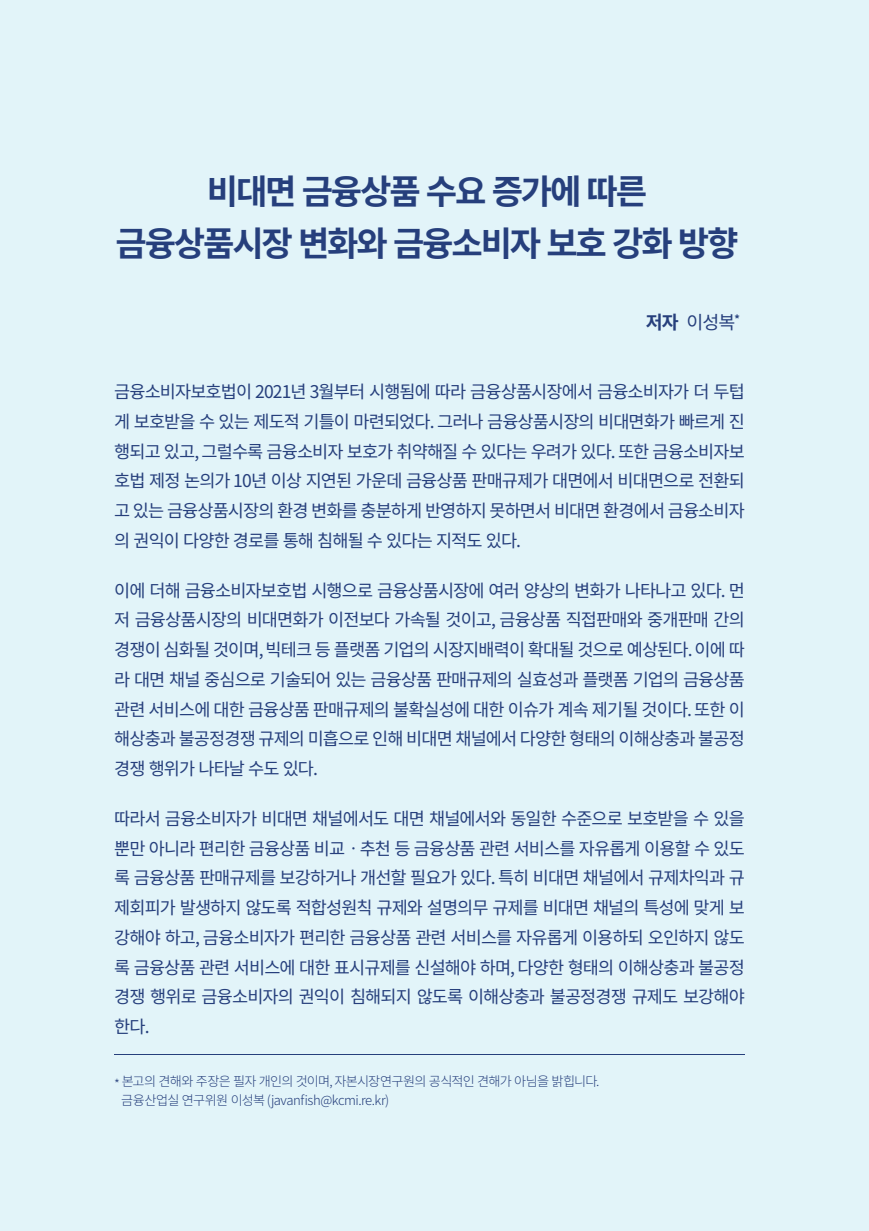
<style>
.page{position:relative;width:869px;height:1231px;background:#fff}
.page>*{position:absolute;margin:0;border:0;box-sizing:border-box;transform-origin:0 0}
.t1{font:700 34.12px/52.5px "Noto Sans CJ Kkr";letter-spacing:-.065em;color:#263f7c;text-align:center}
.t2{font:18.38px "Noto Sans CJ Kkr";color:#263f7c}
.t3{font:17.5px/29.8px "Noto Sans CJ Kkr";letter-spacing:-.05em;color:#263f7c;text-align:justify}
.t4{font:300 13.12px/19.2px "Noto Sans CJ Kkr";letter-spacing:-.055em;color:#263f7c}
.s1{font-weight:700}
</style>
<div class="page">
<div style="left:0;top:0;width:868px;height:1230px;background:#e2f4f9"></div>
<hr style="left:114px;top:1054px;width:630px;height:1px;background:#263f7c">
<h1 class="t1" style="left:115px;top:166px;width:624px">비대면 금융상품 수요 증가에 따른 금융상품시장 변화와 금융소비자 보호 강화 방향</h1>
<p class="t2" style="left:645px;top:311px;width:95px"><span class="s1">저자</span> 이성복<sup>*</sup></p>
<p class="t3" style="left:114px;top:377px;width:632px">금융소비자보호법이 2021년 3월부터 시행됨에 따라 금융상품시장에서 금융소비자가 더 두텁 게 보호받을 수 있는 제도적 기틀이 마련되었다. 그러나 금융상품시장의 비대면화가 빠르게 진 행되고 있고, 그럴수록 금융소비자 보호가 취약해질 수 있다는 우려가 있다. 또한 금융소비자보 호법 제정 논의가 10년 이상 지연된 가운데 금융상품 판매규제가 대면에서 비대면으로 전환되 고 있는 금융상품시장의 환경 변화를 충분하게 반영하지 못하면서 비대면 환경에서 금융소비자 의 권익이 다양한 경로를 통해 침해될 수 있다는 지적도 있다.</p>
<p class="t3" style="left:114px;top:575px;width:632px">이에 더해 금융소비자보호법 시행으로 금융상품시장에 여러 양상의 변화가 나타나고 있다. 먼 저 금융상품시장의 비대면화가 이전보다 가속될 것이고, 금융상품 직접판매와 중개판매 간의 경쟁이 심화될 것이며, 빅테크 등 플랫폼 기업의 시장지배력이 확대될 것으로 예상된다. 이에 따 라 대면 채널 중심으로 기술되어 있는 금융상품 판매규제의 실효성과 플랫폼 기업의 금융상품 관련 서비스에 대한 금융상품 판매규제의 불확실성에 대한 이슈가 계속 제기될 것이다. 또한 이 해상충과 불공정경쟁 규제의 미흡으로 인해 비대면 채널에서 다양한 형태의 이해상충과 불공정 경쟁 행위가 나타날 수도 있다.</p>
<p class="t3" style="left:114px;top:803px;width:632px">따라서 금융소비자가 비대면 채널에서도 대면 채널에서와 동일한 수준으로 보호받을 수 있을 뿐만 아니라 편리한 금융상품 비교ㆍ추천 등 금융상품 관련 서비스를 자유롭게 이용할 수 있도 록 금융상품 판매규제를 보강하거나 개선할 필요가 있다. 특히 비대면 채널에서 규제차익과 규 제회피가 발생하지 않도록 적합성원칙 규제와 설명의무 규제를 비대면 채널의 특성에 맞게 보 강해야 하고, 금융소비자가 편리한 금융상품 관련 서비스를 자유롭게 이용하되 오인하지 않도 록 금융상품 관련 서비스에 대한 표시규제를 신설해야 하며, 다양한 형태의 이해상충과 불공정 경쟁 행위로 금융소비자의 권익이 침해되지 않도록 이해상충과 불공정경쟁 규제도 보강해야 한다.</p>
<p class="t4" style="left:121px;top:1071px;width:480px;text-indent:-7px">* 본고의 견해와 주장은 필자 개인의 것이며, 자본시장연구원의 공식적인 견해가 아님을 밝힙니다. 금융산업실 연구위원 이성복 (javanfish@kcmi.re.kr)</p>
</div>
